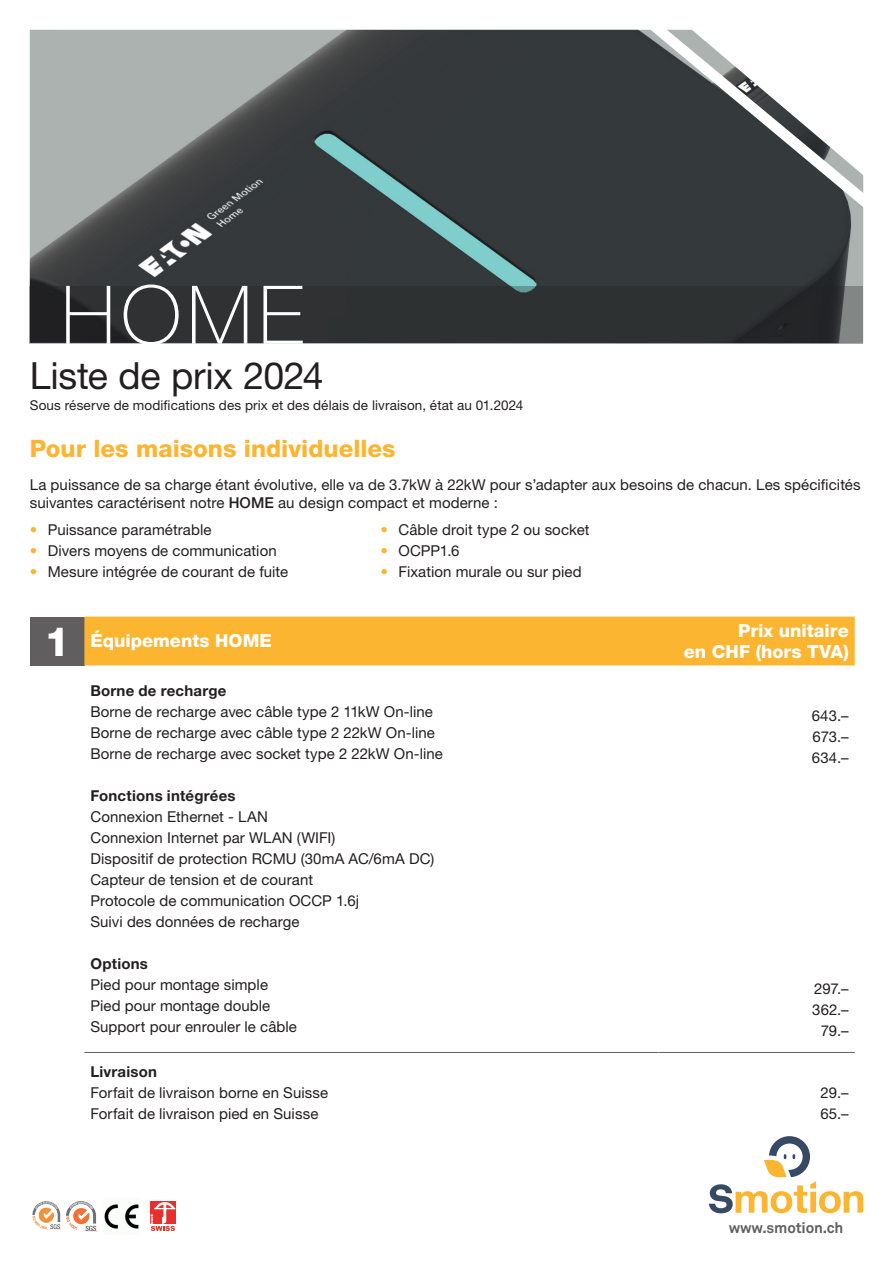
<style>
.page{position:relative;width:893px;height:1263px;background:#fff}
.page>*{position:absolute;margin:0;border:0;box-sizing:border-box;transform-origin:0 0}
.t1{font:100 81px "Helvetica Neue LT Std";color:#fff}
.t2{font:800 40.5px "Helvetica Neue LT Std";color:#fff}
.t3{font:37.5px "Helvetica Neue LT Std";letter-spacing:-.01em;color:#231f20}
.t4{font:800 24px "Helvetica Neue LT Std";color:#fcb531}
.t5{font:800 18px/21px "Helvetica Neue LT Std";letter-spacing:.005em;color:#fff;text-align:right}
.t6{font:15px/21px "Helvetica Neue LT Std";letter-spacing:.005em;color:#231f20}
.t7{font:700 15px "Helvetica Neue LT Std";letter-spacing:.015em;color:#231f20}
.t8{font:700 15px "Akkurat";letter-spacing:-.01em;color:#605e5f}
.t9{font:13.5px "Helvetica Neue LT Std";letter-spacing:.01em;color:#231f20}
.s1{font-weight:500}
.s2{color:#fcb531}
</style>
<div class="page">
<img style="left:30px;top:30px;width:833px;height:256px">
<svg style="left:30px;top:286px;width:833px;height:57px;background:#2e3032"></svg>
<svg style="left:648px;top:29px;width:216px;height:180px"></svg>
<div style="left:30px;top:617px;width:54px;height:48px;background:#605e5f"></div>
<div style="left:84px;top:617px;width:771px;height:48px;background:#fcb531"></div>
<hr style="left:84px;top:1052px;width:574px;height:1px;background:#605e5f">
<hr style="left:658px;top:1052px;width:197px;height:1px;background:#605e5f">
<svg style="left:709px;top:1136px;width:154px;height:77px"></svg>
<img style="left:67px;top:1202px;width:30px;height:29px">
<svg style="left:150px;top:1201px;width:26px;height:23px"></svg>
<svg style="left:151px;top:1202px;width:24px;height:29px"></svg>
<img style="left:32px;top:1201px;width:30px;height:29px">
<img style="left:104px;top:1204px;width:35px;height:25px">
<h1 class="t1" style="left:61px;top:269px;width:244px">HOME</h1>
<h3 class="t3" style="left:30px;top:353px;width:295px">Liste de prix 2024</h3>
<p class="t9" style="left:30px;top:397px;width:495px">Sous réserve de modifications des prix et des délais de livraison, état au 01.2024</p>
<h3 class="t4" style="left:30px;top:434px;width:367px">Pour les maisons individuelles</h3>
<p class="t6" style="left:30px;top:475px;width:832px;line-height:18px">La puissance de sa charge étant évolutive, elle va de 3.7kW à 22kW pour s’adapter aux besoins de chacun. Les spécificités suivantes caractérisent notre <span class="s1">HOME</span> au design compact et moderne :</p>
<p class="t6" style="left:30px;top:519px;width:183px"><span class="s2">•</span> Puissance paramétrable</p>
<p class="t6" style="left:30px;top:540px;width:248px"><span class="s2">•</span> Divers moyens de communication</p>
<p class="t6" style="left:30px;top:561px;width:260px"><span class="s2">•</span> Mesure intégrée de courant de fuite</p>
<p class="t6" style="left:381px;top:519px;width:210px"><span class="s2">•</span> Câble droit type 2 ou socket</p>
<p class="t6" style="left:381px;top:540px;width:81px"><span class="s2">•</span> OCPP1.6</p>
<p class="t6" style="left:381px;top:561px;width:203px"><span class="s2">•</span> Fixation murale ou sur pied</p>
<h2 class="t2" style="left:44px;top:617px;width:27px">1</h2>
<p class="t5" style="left:90px;top:630px;width:183px">Équipements HOME</p>
<p class="t5" style="left:684px;top:620px;width:166px">Prix unitaire<br>en CHF (hors TVA)</p>
<p class="t7" style="left:90px;top:682px;width:138px">Borne de recharge</p>
<p class="t6" style="left:90px;top:701px;width:354px">Borne de recharge avec câble type 2 11kW On-line<br>Borne de recharge avec câble type 2 22kW On-line<br>Borne de recharge avec socket type 2 22kW On-line</p>
<p class="t7" style="left:90px;top:787px;width:147px">Fonctions intégrées</p>
<p class="t6" style="left:90px;top:806px;width:345px">Connexion Ethernet - LAN<br>Connexion Internet par WLAN (WIFI)<br>Dispositif de protection RCMU (30mA AC/6mA DC)<br>Capteur de tension et de courant<br>Protocole de communication OCCP 1.6j<br>Suivi des données de recharge</p>
<p class="t7" style="left:90px;top:955px;width:59px">Options</p>
<p class="t6" style="left:90px;top:974px;width:208px">Pied pour montage simple<br>Pied pour montage double<br>Support pour enrouler le câble</p>
<p class="t6" style="left:812px;top:705px;width:38px;text-align:justify">643.– 673.– 634.–</p>
<p class="t6" style="left:812px;top:978px;width:38px;text-align:center">297.–<br>362.–<br>79.–</p>
<p class="t7" style="left:90px;top:1062px;width:68px">Livraison</p>
<p class="t6" style="left:90px;top:1082px;width:239px">Forfait de livraison borne en Suisse<br>Forfait de livraison pied en Suisse</p>
<p class="t6" style="left:820px;top:1082px;width:30px">29.–<br>65.–</p>
<p class="t8" style="left:729px;top:1218px;width:116px">www.smotion.ch</p>
</div>
